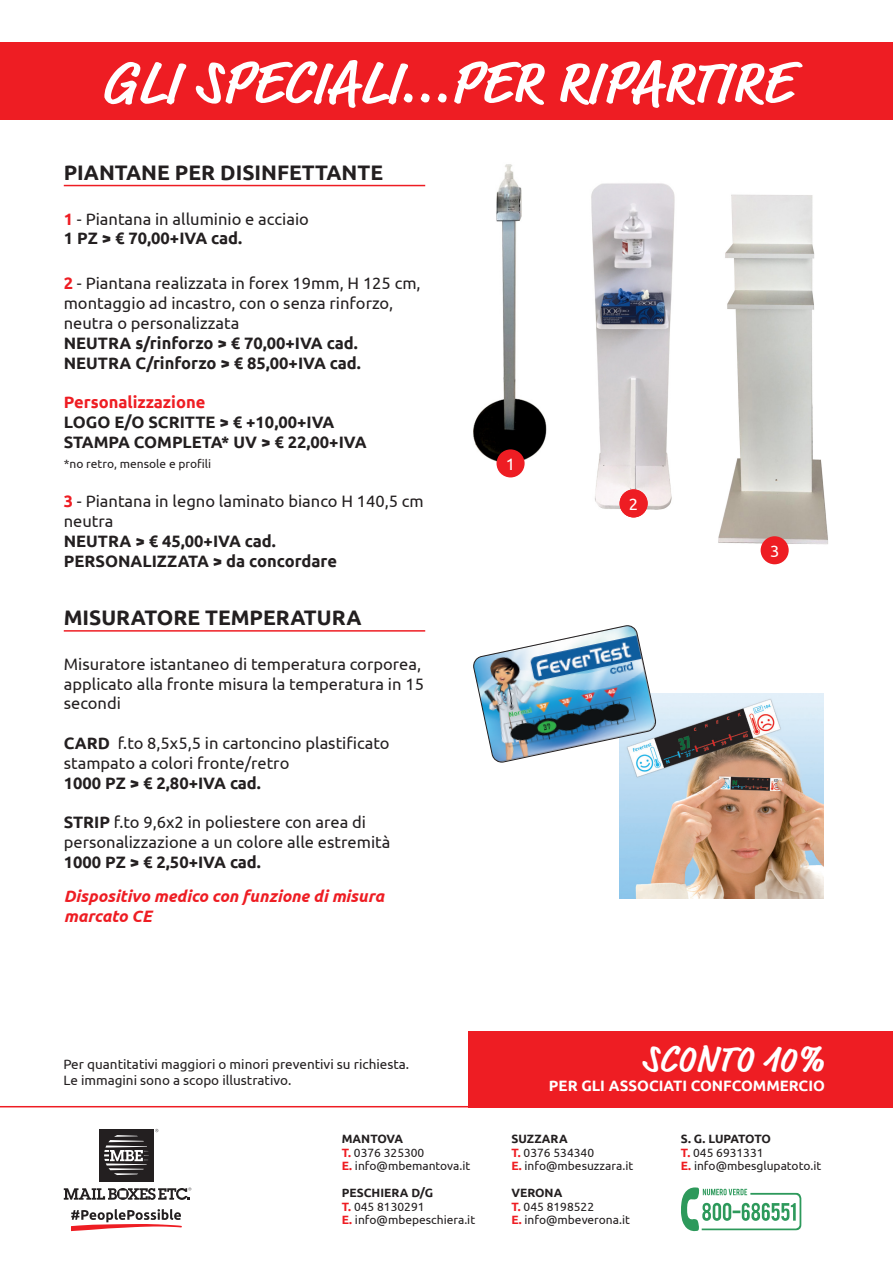
<style>
.page{position:relative;width:893px;height:1263px;background:#fff}
.page>*{position:absolute;margin:0;border:0;box-sizing:border-box;transform-origin:0 0}
.t1{font:700 60px "Market Pro";letter-spacing:.01em;color:#fff}
.t2{font:700 37.5px "Market Pro";letter-spacing:.01em;color:#fff}
.t3{font:700 21px "Ubuntu";color:#231f20}
.t4{font:16.5px/19.8px "Ubuntu";color:#231f20}
.t5{font:700 16.5px "Ubuntu";color:#231f20}
.t6{font:italic 700 16.5px/19.8px "Ubuntu";color:#ee1d23}
.t7{font:700 16.5px "Ubuntu";color:#ee1d23}
.t8{font:16.5px "Ubuntu";color:#fff}
.t9{font:700 15px "Ubuntu";color:#fff}
.t10{font:13.5px/16.2px "Ubuntu";color:#231f20}
.t11{font:12px/13.5px "Ubuntu";color:#231f20}
.s1{font-weight:700;color:#ee1d23}
.s2{font-weight:700}
</style>
<div class="page">
<div style="left:99px;top:1129px;width:54px;height:52px;background:#231f20"></div>
<svg style="left:104px;top:1135px;width:45px;height:40px"></svg>
<svg style="left:64px;top:1187px;width:127px;height:13px"></svg>
<svg style="left:71px;top:1209px;width:111px;height:22px"></svg>
<svg style="left:681px;top:1187px;width:121px;height:44px"></svg>
<hr style="left:0;top:1106px;width:893px;height:1px;background:#ee1d23">
<div style="left:468px;top:1031px;width:425px;height:76px;background:#ee1d23"></div>
<img style="left:473px;top:164px;width:74px;height:298px">
<hr style="left:64px;top:185px;width:361px;height:1px;background:#ee1d23">
<div style="left:496px;top:449px;width:29px;height:28px;background:#ee1d23;border-radius:50%"></div>
<hr style="left:64px;top:630px;width:361px;height:2px;background:#ee1d23">
<div style="left:0;top:42px;width:893px;height:78px;background:#ee1d23"></div>
<img style="left:619px;top:694px;width:204px;height:204px">
<img style="left:473px;top:625px;width:183px;height:138px">
<img style="left:591px;top:183px;width:84px;height:331px">
<img style="left:718px;top:194px;width:110px;height:371px">
<div style="left:620px;top:489px;width:28px;height:28px;background:#ee1d23;border-radius:50%"></div>
<div style="left:761px;top:536px;width:28px;height:28px;background:#ee1d23;border-radius:50%"></div>
<p class="t1" style="left:101px;top:40px;width:692px">GLI SPECIALI...PER RIPARTIRE</p>
<p class="t3" style="left:64px;top:159px;width:321px">PIANTANE PER DISINFETTANTE</p>
<p class="t4" style="left:64px;top:208px;width:247px"><span class="s1">1</span> - Piantana in alluminio e acciaio</p>
<p class="t5" style="left:64px;top:228px;width:180px">1 PZ &gt; € 70,00+IVA cad.</p>
<p class="t4" style="left:64px;top:273px;width:358px"><span class="s1">2</span> - Piantana realizzata in forex 19mm, H 125 cm, montaggio ad incastro, con o senza rinforzo, neutra o personalizzata</p>
<p class="t5" style="left:64px;top:333px;width:296px">NEUTRA s/rinforzo &gt; € 70,00+IVA cad.</p>
<p class="t5" style="left:64px;top:353px;width:299px">NEUTRA C/rinforzo &gt; € 85,00+IVA cad.</p>
<p class="t7" style="left:64px;top:392px;width:143px">Personalizzazione</p>
<p class="t5" style="left:64px;top:412px;width:272px">LOGO E/O SCRITTE &gt; € +10,00+IVA</p>
<p class="t5" style="left:64px;top:432px;width:304px">STAMPA COMPLETA* UV &gt; € 22,00+IVA</p>
<p class="t11" style="left:64px;top:456px;width:149px">*no retro, mensole e profili</p>
<p class="t4" style="left:64px;top:491px;width:362px"><span class="s1">3</span> - Piantana in legno laminato bianco H 140,5 cm neutra</p>
<p class="t5" style="left:64px;top:531px;width:214px">NEUTRA &gt; € 45,00+IVA cad.</p>
<p class="t5" style="left:64px;top:551px;width:275px">PERSONALIZZATA &gt; da concordare</p>
<p class="t3" style="left:64px;top:605px;width:299px">MISURATORE TEMPERATURA</p>
<p class="t4" style="left:64px;top:653px;width:362px">Misuratore istantaneo di temperatura corporea, applicato alla fronte misura la temperatura in 15 secondi</p>
<p class="t4" style="left:64px;top:733px;width:327px"><span class="s2">CARD</span> f.to 8,5x5,5 in cartoncino plastificato stampato a colori fronte/retro</p>
<p class="t5" style="left:64px;top:773px;width:199px">1000 PZ &gt; € 2,80+IVA cad.</p>
<p class="t4" style="left:64px;top:812px;width:328px"><span class="s2">STRIP</span> f.to 9,6x2 in poliestere con area di personalizzazione a un colore alle estremità</p>
<p class="t5" style="left:64px;top:852px;width:199px">1000 PZ &gt; € 2,50+IVA cad.</p>
<p class="t6" style="left:64px;top:886px;width:322px">Dispositivo medico con funzione di misura marcato CE</p>
<p class="t8" style="left:506px;top:454px;width:11px">1</p>
<p class="t8" style="left:629px;top:494px;width:11px">2</p>
<p class="t8" style="left:770px;top:541px;width:11px">3</p>
<p class="t10" style="left:64px;top:1055px;width:347px">Per quantitativi maggiori o minori preventivi su richiesta.<br>Le immagini sono a scopo illustrativo.</p>
<p class="t11" style="left:342px;top:1132px;width:130px"><span class="s2">MANTOVA<br></span><span class="s1">T.</span> 0376 325300<br><span class="s1">E.</span> info@mbemantova.it</p>
<p class="t11" style="left:342px;top:1186px;width:135px"><span class="s2">PESCHIERA D/G<br></span><span class="s1">T.</span> 045 8130291<br><span class="s1">E.</span> info@mbepeschiera.it</p>
<h2 class="t2" style="left:642px;top:1032px;width:184px">SCONTO 10%</h2>
<p class="t9" style="left:549px;top:1077px;width:277px">PER GLI ASSOCIATI CONFCOMMERCIO</p>
<p class="t11" style="left:511px;top:1132px;width:123px"><span class="s2">SUZZARA<br></span><span class="s1">T.</span> 0376 534340<br><span class="s1">E.</span> info@mbesuzzara.it</p>
<p class="t11" style="left:511px;top:1186px;width:120px"><span class="s2">VERONA<br></span><span class="s1">T.</span> 045 8198522<br><span class="s1">E.</span> info@mbeverona.it</p>
<p class="t11" style="left:681px;top:1132px;width:142px"><span class="s2">S. G. LUPATOTO<br></span><span class="s1">T.</span> 045 6931331<br><span class="s1">E.</span> info@mbesglupatoto.it</p>
</div>
